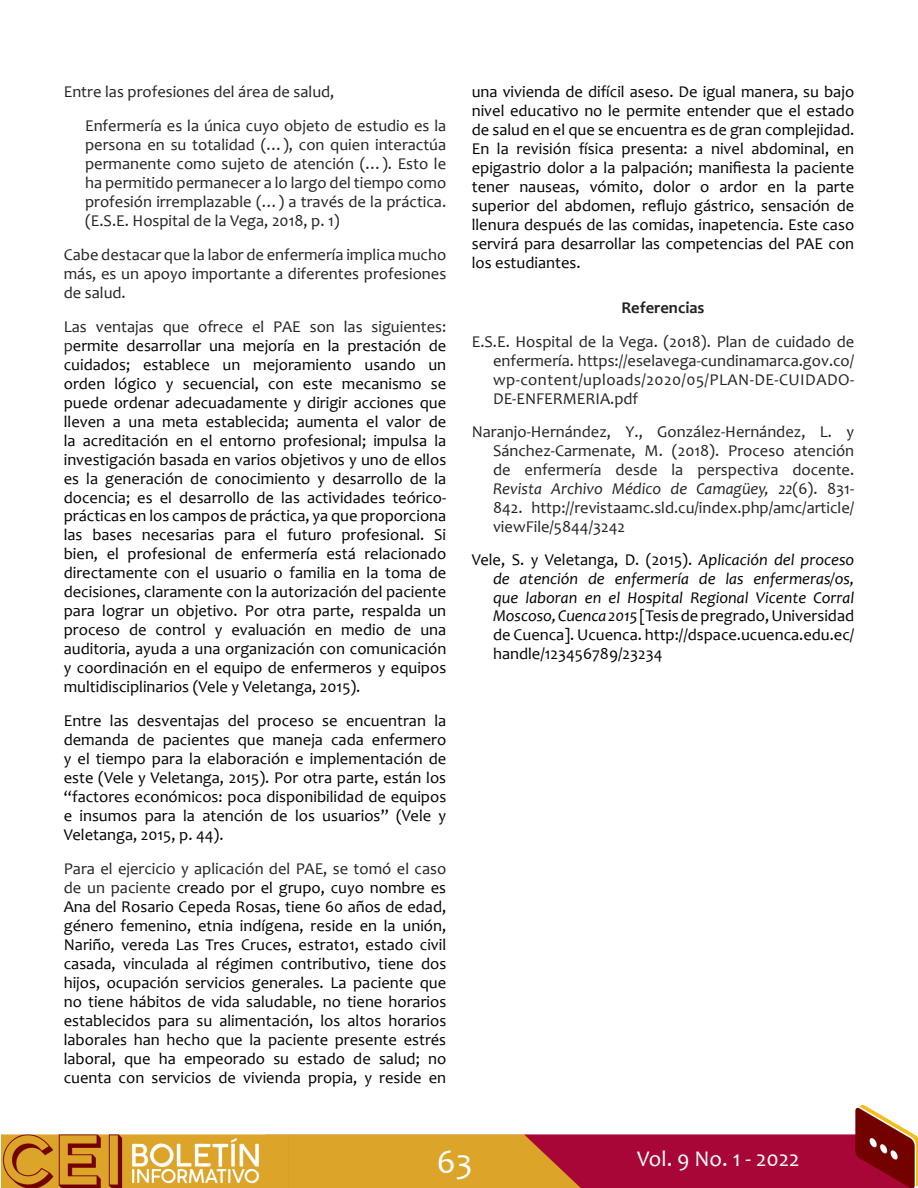
<style>
.page{position:relative;width:918px;height:1188px;background:#fff}
.page>*{position:absolute;margin:0;border:0;box-sizing:border-box;transform-origin:0 0}
.t1{font:34.5px "Candara";color:#fff}
.t2{font:22.5px "Candara";color:#fff}
.t3{font:16.5px/18.9px "Candara";color:#000;text-align:justify}
.t4{font:16.5px/18.9px "Candara";color:#222;text-align:justify}
.t5{font:700 16.5px "Candara";color:#222}
.s1{color:#222}
.s2{font-style:italic}
</style>
<div class="page">
<img style="left:1px;top:1104px;width:917px;height:84px">
<p class="t4" style="left:85px;top:75px;width:363px;line-height:33.9px;text-indent:-21px">Entre las profesiones del área de salud,<br>Enfermería es la única cuyo objeto de estudio es la</p>
<p class="t4" style="left:85px;top:135px;width:363px">persona en su totalidad (…), con quien interactúa permanente como sujeto de atención (…). Esto le ha permitido permanecer a lo largo del tiempo como profesión irremplazable (…) a través de la práctica. (E.S.E. Hospital de la Vega, 2018, p. 1)</p>
<p class="t4" style="left:64px;top:245px;width:384px">Cabe destacar que la labor de enfermería implica mucho más, es un apoyo importante a diferentes profesiones de salud.</p>
<p class="t3" style="left:64px;top:317px;width:384px"><span class="s1">Las ventajas que ofrece el PAE son las siguientes: p</span>ermite desarrollar una mejoría en la prestación de cuidados; establece un mejoramiento usando un orden lógico y secuencial, con este mecanismo se puede ordenar adecuadamente y dirigir acciones que lleven a una meta establecida; aumenta el valor de la acreditación en el entorno profesional; impulsa la investigación basada en varios objetivos y uno de ellos es la generación de conocimiento y desarrollo de la docencia; es el desarrollo de las actividades teórico&shy;prácticas en los campos de práctica, ya que proporciona las bases necesarias para el futuro profesional. Si bien, el profesional de enfermería está relacionado directamente con el usuario o familia en la toma de decisiones, claramente con la autorización del paciente para lograr un objetivo. Por otra parte, respalda un proceso de control y evaluación en medio de una auditoria, ayuda a una organización con comunicación y coordinación en el equipo de enfermeros y equipos multidisciplinarios (Vele y Veletanga, 2015).</p>
<p class="t3" style="left:64px;top:711px;width:384px">Entre las desventajas del proceso se encuentran la demanda de pacientes que maneja cada enfermero y el tiempo para la elaboración e implementación de este (Vele y Veletanga, 2015). Por otra parte, están los “factores económicos: poca disponibilidad de equipos e insumos para la atención de los usuarios” (Vele y Veletanga, 2015, p. 44).</p>
<p class="t3" style="left:64px;top:859px;width:384px"><span class="s1">Para el ejercicio y aplicación del PAE, se tomó el caso de un paciente</span> creado por el grupo, cuyo nombre es Ana del Rosario Cepeda Rosas, tiene 60 años de edad, género femenino, etnia indígena, reside en la unión, Nariño, vereda Las Tres Cruces, estrato1, estado civil casada, vinculada al régimen contributivo, tiene dos hijos, ocupación servicios generales. La paciente que no tiene hábitos de vida saludable, no tiene horarios establecidos para su alimentación, los altos horarios laborales han hecho que la paciente presente estrés laboral, que ha empeorado su estado de salud; no cuenta con servicios de vivienda propia, y reside en</p>
<p class="t3" style="left:472px;top:82px;width:384px">una vivienda de difícil aseso. De igual manera, su bajo nivel educativo no le permite entender que el estado de salud en el que se encuentra es de gran complejidad.<br>En la revisión física presenta: a nivel abdominal, en epigastrio dolor a la palpación; manifiesta la paciente tener nauseas, vómito, dolor o ardor en la parte superior del abdomen, reflujo gástrico, sensación de llenura después de las comidas, inapetencia. Este caso servirá para desarrollar las competencias del PAE con los estudiantes.</p>
<p class="t5" style="left:621px;top:297px;width:85px">Referencias</p>
<p class="t4" style="left:493px;top:332px;width:363px;text-indent:-21px">E.S.E. Hospital de la Vega. (2018). Plan de cuidado de enfermería. https://eselavega-cundinamarca.gov.co/ wp-content/uploads/2020/05/PLAN-DE-CUIDADO-DE-ENFERMERIA.pdf</p>
<p class="t4" style="left:493px;top:422px;width:363px;text-indent:-21px">Naranjo-Hernández, Y., González-Hernández, L. y Sánchez-Carmenate, M. (2018). Proceso atención de enfermería desde la perspectiva docente.<br><span class="s2">Revista Archivo Médico de Camagüey, 22</span>(6). 831- 842. http://revistaamc.sld.cu/index.php/amc/article/ viewFile/5844/3242</p>
<p class="t3" style="left:493px;top:550px;width:363px;text-indent:-21px">Vele, S. y Veletanga, D. (2015). <span class="s2">Aplicación del proceso de atención de enfermería de las enfermeras/os, que laboran en el Hospital Regional Vicente Corral Moscoso, Cuenca 2015</span> [Tesis de pregrado, Universidad de Cuenca]. Ucuenca. http://dspace.ucuenca.edu.ec/ handle/123456789/23234</p>
<h1 class="t1" style="left:437px;top:1140px;width:37px">63</h1>
<h2 class="t2" style="left:637px;top:1145px;width:164px">Vol. 9 No. 1 - 2022</h2>
</div>
